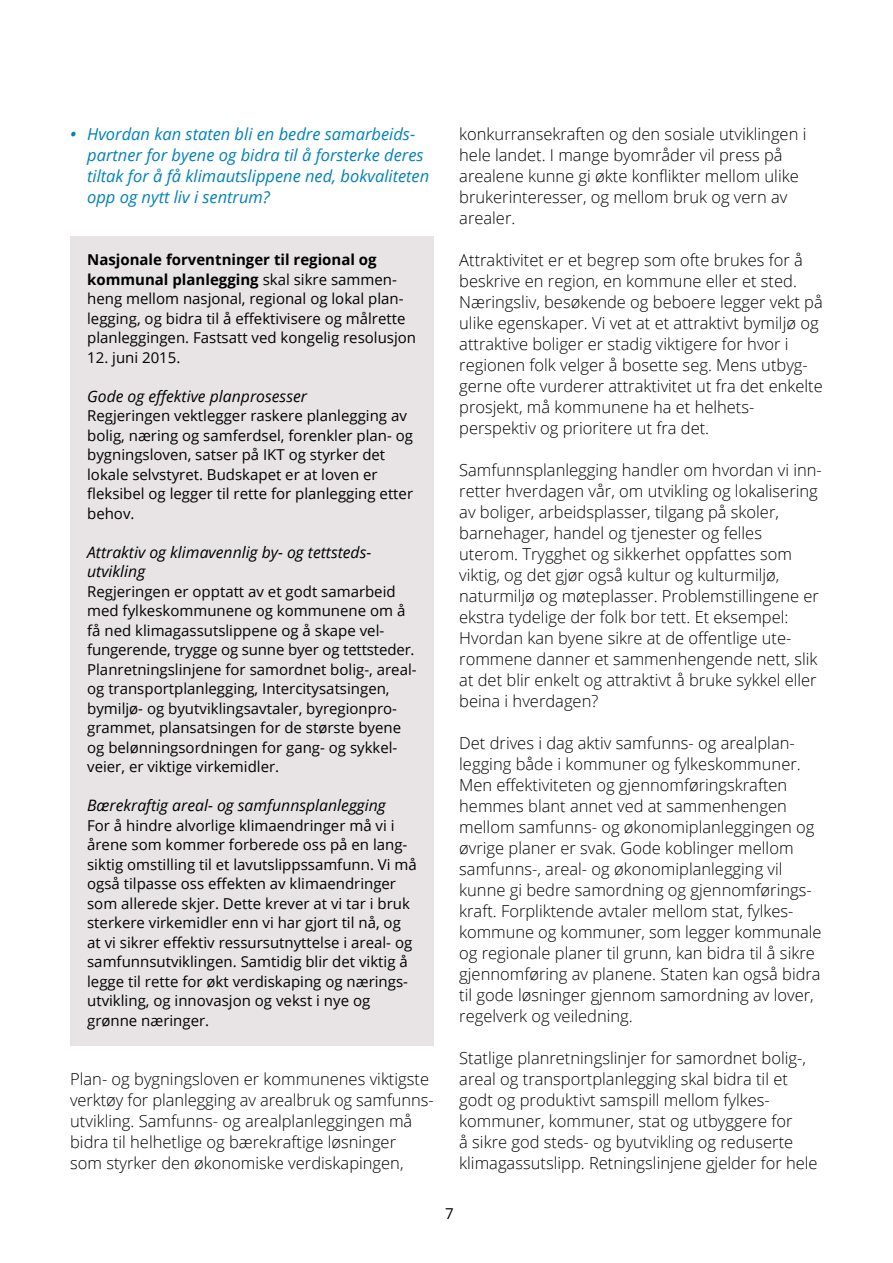
<style>
.page{position:relative;width:893px;height:1263px;background:#fff}
.page>*{position:absolute;margin:0;border:0;box-sizing:border-box;transform-origin:0 0}
.Brtekst{font:300 16.5px/21px "Open Sans";color:#000}
.t1{font:italic 16.5px/21px "Open Sans";color:#0081bb}
.t2{font:italic 15.75px/19.5px "Open Sans";color:#000}
.t3{font:15px/19.5px "Open Sans";color:#000}
.s1{font-weight:600}
.s2{font-weight:700}
</style>
<div class="page">
<div style="left:70px;top:237px;width:364px;height:809px;background:#e8e4e5"></div>
<p class="t1" style="left:87px;top:123px;width:344px;text-indent:-17px"><span class="s1">•</span> Hvordan kan staten bli en bedre samarbeids&shy;partner for byene og bidra til å forsterke deres tiltak for å få klimautslippene ned, bokvaliteten opp og nytt liv i sentrum?</p>
<p class="t3" style="left:87px;top:250px;width:330px"><span class="s2">Nasjonale forventninger til regional og kommunal planlegging</span> skal sikre sammen&shy;heng mellom nasjonal, regional og lokal plan&shy;legging, og bidra til å effektivisere og målrette planleggingen. Fastsatt ved kongelig resolusjon</p>
<p class="t3" style="left:87px;top:347px;width:95px">12. juni 2015.</p>
<p class="t2" style="left:87px;top:386px;width:221px">Gode og effektive planprosesser</p>
<p class="t3" style="left:87px;top:406px;width:327px">Regjeringen vektlegger raskere planlegging av bolig, næring og samferdsel, forenkler plan- og bygningsloven, satser på IKT og styrker det lokale selvstyret. Budskapet er at loven er<br>f-l eksibel og legger til rette for planlegging etter behov.</p>
<p class="t2" style="left:87px;top:542px;width:286px">Attraktiv og klimavennlig by- og tettsteds&shy;utvikling</p>
<p class="t3" style="left:87px;top:581px;width:331px">Regjeringen er opptatt av et godt samarbeid med fylkeskommunene og kommunene om å få ned klimagassutslippene og å skape vel&shy;fungerende, trygge og sunne byer og tettsteder.<br>Planretningslinjene for samordnet bolig-, areal&shy;og transportplanlegging, Intercitysatsingen, bymiljø- og byutviklingsavtaler, byregionpro&shy;grammet, plansatsingen for de største byene og belønningsordningen for gang- og sykkel&shy;veier, er viktige virkemidler.</p>
<p class="t2" style="left:87px;top:795px;width:300px">Bærekraftig areal- og samfunnsplanlegging</p>
<p class="t3" style="left:87px;top:815px;width:331px">For å hindre alvorlige klimaendringer må vi i årene som kommer forberede oss på en lang&shy;siktig omstilling til et lavutslippssamfunn. Vi må også tilpasse oss effekten av klimaendringer som allerede skjer. Dette krever at vi tar i bruk sterkere virkemidler enn vi har gjort til nå, og at vi sikrer effektiv ressursutnyttelse i areal- og samfunnsutviklingen. Samtidig blir det viktig å legge til rette for økt verdiskaping og nærings&shy;utvikling, og innovasjon og vekst i nye og grønne næringer.</p>
<p class="Brtekst" style="left:70px;top:1068px;width:364px">Plan- og bygningsloven er kommunenes viktigste verktøy for planlegging av arealbruk og samfunns&shy;utvikling. Samfunns- og arealplanleggingen må bidra til helhetlige og bærekraftige løsninger<br>som styrker den økonomiske verdiskapingen,</p>
<p class="Brtekst" style="left:459px;top:123px;width:349px">konkurransekraften og den sosiale utviklingen i hele landet. I mange byområder vil press på arealene kunne gi økte konflikter mellom ulike brukerinteresser, og mellom bruk og vern av arealer.</p>
<p class="Brtekst" style="left:459px;top:249px;width:365px">Attraktivitet er et begrep som ofte brukes for å beskrive en region, en kommune eller et sted.<br>Næringsliv, besøkende og beboere legger vekt på ulike egenskaper. Vi vet at et attraktivt bymiljø og attraktive boliger er stadig viktigere for hvor i regionen folk velger å bosette seg. Mens utbyg&shy;gerne ofte vurderer attraktivitet ut fra det enkelte prosjekt, må kommunene ha et helhets&shy;perspektiv og prioritere ut fra det.</p>
<p class="Brtekst" style="left:459px;top:459px;width:364px">Samfunnsplanlegging handler om hvordan vi inn&shy;retter hverdagen vår, om utvikling og lokalisering av boliger, arbeidsplasser, tilgang på skoler, barnehager, handel og tjenester og felles uterom. Trygghet og sikkerhet oppfattes som viktig, og det gjør også kultur og kulturmiljø, naturmiljø og møteplasser. Problemstillingene er ekstra tydelige der folk bor tett. Et eksempel:<br>Hvordan kan byene sikre at de offentlige ute&shy;rommene danner et sammenhengende nett, slik at det blir enkelt og attraktivt å bruke sykkel eller beina i hverdagen?</p>
<p class="Brtekst" style="left:459px;top:732px;width:364px">Det drives i dag aktiv samfunns- og arealplan&shy;legging både i kommuner og fylkeskommuner.<br>Men effektiviteten og gjennomføringskraften hemmes blant annet ved at sammenhengen mellom samfunns- og økonomiplanleggingen og øvrige planer er svak. Gode koblinger mellom samfunns-, areal- og økonomiplanlegging vil kunne gi bedre samordning og gjennomførings&shy;kraft. Forpliktende avtaler mellom stat, fylkes&shy;kommune og kommuner, som legger kommunale og regionale planer til grunn, kan bidra til å sikre gjennomføring av planene. Staten kan også bidra til gode løsninger gjennom samordning av lover, regelverk og veiledning.</p>
<p class="Brtekst" style="left:459px;top:1047px;width:360px">Statlige planretningslinjer for samordnet bolig-, areal og transportplanlegging skal bidra til et godt og produktivt samspill mellom fylkes&shy;kommuner, kommuner, stat og utbyggere for<br>å sikre god steds- og byutvikling og reduserte klimagassutslipp. Retningslinjene gjelder for hele</p>
<p class="t3" style="left:445px;top:1203px;width:10px">7</p>
</div>
